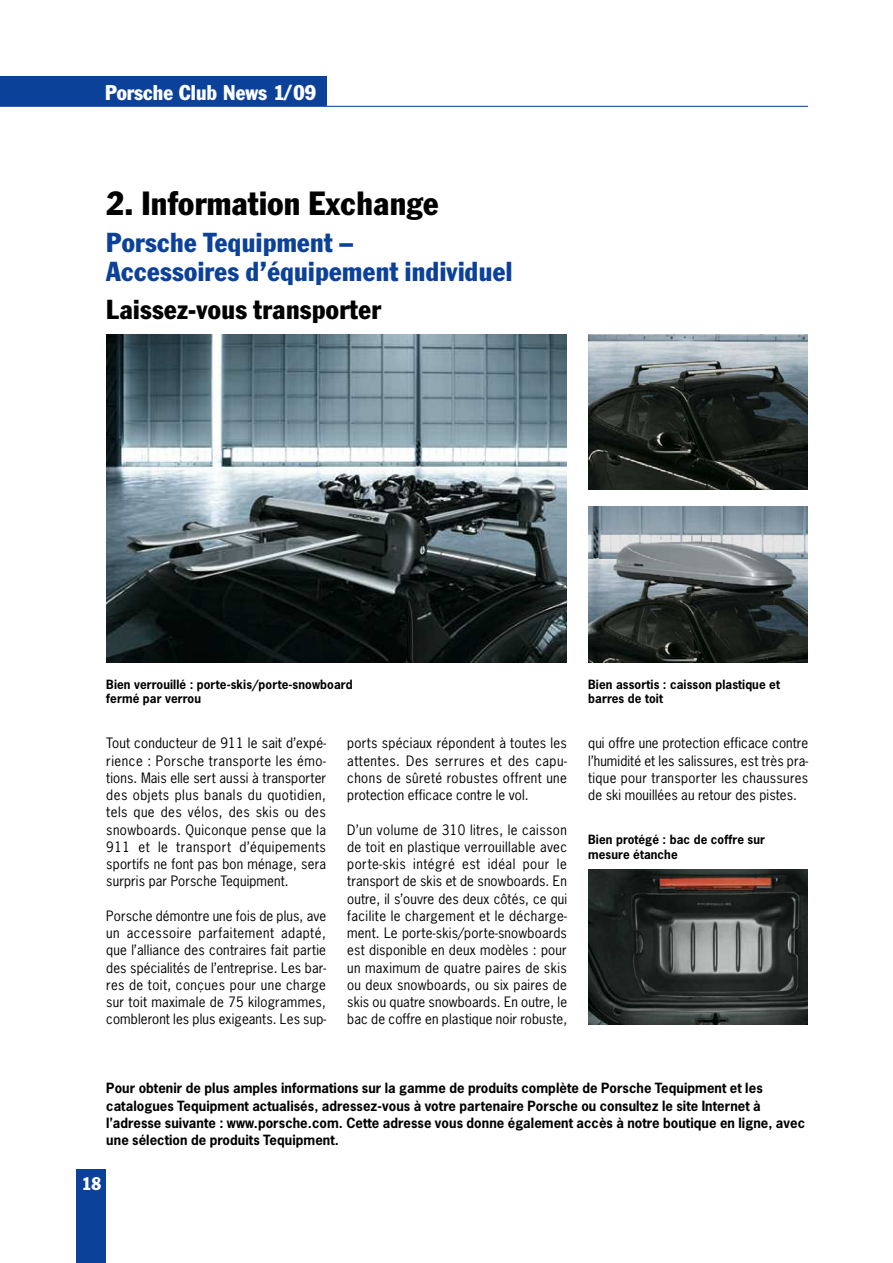
<style>
.page{position:relative;width:893px;height:1263px;background:#fff}
.page>*{position:absolute;margin:0;border:0;box-sizing:border-box;transform-origin:0 0}
.t1{font:condensed 33px "Franklin Gothic";letter-spacing:.01em;color:#000}
.t2{font:condensed 27px/29.2px "Franklin Gothic";letter-spacing:.015em;color:#0c419a}
.t3{font:condensed 27px "Franklin Gothic";letter-spacing:.015em;color:#000}
.t4{font:condensed 21px "Franklin Gothic";color:#fff}
.t5{font:condensed 18px "Franklin Gothic";color:#fff}
.t6{font:13.5px/17.2px "News Gothic";letter-spacing:.01em;color:#000;text-align:justify}
.t7{font:700 13.35px/17.2px "News Gothic Std";letter-spacing:.005em;color:#000}
.t8{font:700 12px/14.7px "News Gothic Std";letter-spacing:.01em;color:#000}
</style>
<div class="page">
<div style="left:0;top:77px;width:326px;height:29px;background:#0c419a"></div>
<div style="left:77px;top:1169px;width:29px;height:94px;background:#0c419a"></div>
<hr style="left:0;top:106px;width:808px;height:1px;background:#0c419a">
<img style="left:588px;top:507px;width:220px;height:155px">
<img style="left:588px;top:334px;width:220px;height:155px">
<img style="left:588px;top:869px;width:220px;height:155px">
<img style="left:106px;top:334px;width:461px;height:328px">
<h3 class="t4" style="left:105px;top:85px;width:212px">Porsche Club News 1/09</h3>
<h1 class="t1" style="left:106px;top:191px;width:334px">2. Information Exchange</h1>
<h2 class="t2" style="left:106px;top:229px;width:408px">Porsche Tequipment –<br>Accessoires d’équipement individuel</h2>
<h2 class="t3" style="left:106px;top:300px;width:276px">Laissez-vous transporter</h2>
<p class="t8" style="left:106px;top:677px;width:248px">Bien verrouillé : porte-skis/porte-snowboard fermé par verrou</p>
<p class="t6" style="left:106px;top:735px;width:221px">Tout conducteur de 911 le sait d’expé&shy;rience : Porsche transporte les émo&shy;tions. Mais elle sert aussi à transporter des objets plus banals du quotidien, tels que des vélos, des skis ou des snowboards. Quiconque pense que la 911 et le transport d’équipements sportifs ne font pas bon ménage, sera surpris par Porsche Tequipment.</p>
<p class="t6" style="left:106px;top:907px;width:221px">Porsche démontre une fois de plus, ave un accessoire parfaitement adapté, que l’alliance des contraires fait partie des spécialités de l’entreprise. Les bar&shy;res de toit, conçues pour une charge sur toit maximale de 75 kilogrammes, combleront les plus exigeants. Les sup-</p>
<p class="t6" style="left:347px;top:735px;width:221px">ports spéciaux répondent à toutes les attentes. Des serrures et des capu&shy;chons de sûreté robustes offrent une protection efficace contre le vol.</p>
<p class="t6" style="left:347px;top:821px;width:221px">D’un volume de 310 litres, le caisson de toit en plastique verrouillable avec porte-skis intégré est idéal pour le transport de skis et de snowboards. En outre, il s’ouvre des deux côtés, ce qui facilite le chargement et le décharge&shy;ment. Le porte-skis/porte-snowboards est disponible en deux modèles : pour un maximum de quatre paires de skis ou deux snowboards, ou six paires de skis ou quatre snowboards. En outre, le bac de coffre en plastique noir robuste,</p>
<p class="t8" style="left:588px;top:677px;width:193px">Bien assortis : caisson plastique et barres de toit</p>
<p class="t6" style="left:588px;top:735px;width:221px">qui offre une protection efficace contre l’humidité et les salissures, est très pra&shy;tique pour transporter les chaussures de ski mouillées au retour des pistes.</p>
<p class="t8" style="left:588px;top:832px;width:178px">Bien protégé : bac de coffre sur mesure étanche</p>
<p class="t7" style="left:106px;top:1080px;width:700px">Pour obtenir de plus amples informations sur la gamme de produits complète de Porsche Tequipment et les catalogues Tequipment actualisés, adressez-vous à votre partenaire Porsche ou consultez le site Internet à l’adresse suivante : www.porsche.com. Cette adresse vous donne également accès à notre boutique en ligne, avec une sélection de produits Tequipment.</p>
<h3 class="t5" style="left:82px;top:1177px;width:21px">18</h3>
</div>
